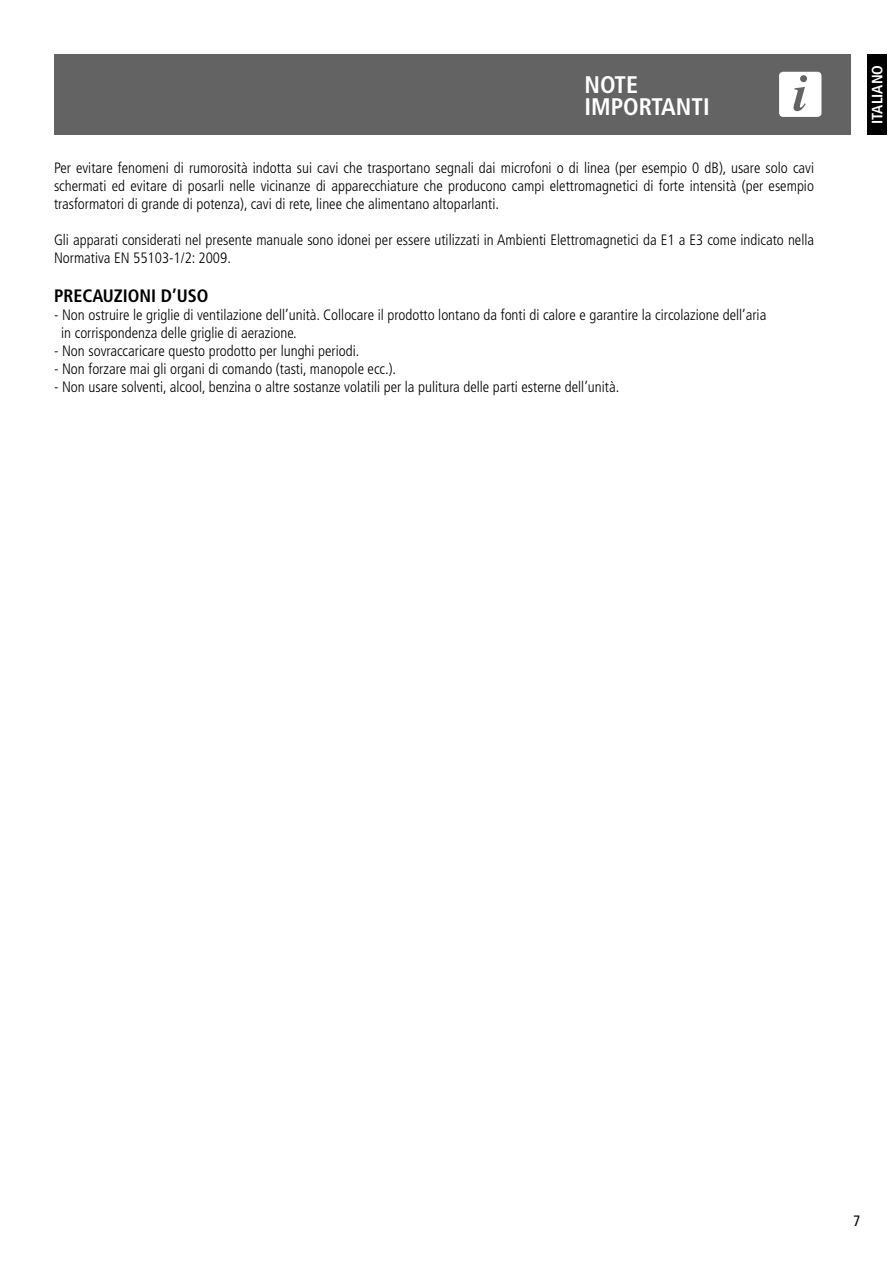
<style>
.page{position:relative;width:893px;height:1263px;background:#fff}
.page>*{position:absolute;margin:0;border:0;box-sizing:border-box;transform-origin:0 0}
.t1{font:700 condensed 24px/22.5px "Frutiger LT Std";color:#fff}
.t2{font:700 condensed 18px "Frutiger LT Std";color:#000}
.t3{font:300 condensed 15px/18px "Frutiger LT Std";color:#000}
.t4{font:700 condensed 15px "Frutiger LT Std";color:#fff}
.t5{font:condensed 15px "Frutiger LT Std";color:#000}
</style>
<div class="page">
<div style="left:867px;top:54px;width:20px;height:81px;background:#000"></div>
<div style="left:54px;top:54px;width:797px;height:81px;background:#646363"></div>
<div style="left:779px;top:72px;width:42px;height:45px;background:#fff;border-radius:4px"></div>
<svg style="left:793px;top:75px;width:14px;height:36px"></svg>
<h1 class="t1" style="left:584px;top:73px;width:127px">NOTE<br>IMPORTANTI</h1>
<p class="t3" style="left:54px;top:159px;width:762px;text-align:justify">Per evitare fenomeni di rumorosità indotta sui cavi che trasportano segnali dai microfoni o di linea (per esempio 0 dB), usare solo cavi schermati ed evitare di posarli nelle vicinanze di apparecchiature che producono campi elettromagnetici di forte intensità (per esempio trasformatori di grande di potenza), cavi di rete, linee che alimentano altoparlanti.</p>
<p class="t3" style="left:54px;top:231px;width:762px">Gli apparati considerati nel presente manuale sono idonei per essere utilizzati in Ambienti Elettromagnetici da E1 a E3 come indicato nella<br>Normativa EN 55103-1/2: 2009.</p>
<p class="t2" style="left:54px;top:286px;width:156px">PRECAUZIONI D’USO</p>
<p class="t3" style="left:61px;top:306px;width:707px;text-indent:-7px">- Non ostruire le griglie di ventilazione dell’unità. Collocare il prodotto lontano da fonti di calore e garantire la circolazione dell’aria in corrispondenza delle griglie di aerazione.</p>
<p class="t3" style="left:54px;top:342px;width:307px">- Non sovraccaricare questo prodotto per lunghi periodi.</p>
<p class="t3" style="left:54px;top:360px;width:344px">- Non forzare mai gli organi di comando (tasti, manopole ecc.).</p>
<p class="t3" style="left:54px;top:378px;width:567px">- Non usare solventi, alcool, benzina o altre sostanze volatili per la pulitura delle parti esterne dell’unità.</p>
<p class="t4" style="left:868px;top:124px;width:60px;rotate:-90deg">ITALIANO</p>
<p class="t5" style="left:853px;top:1211px;width:9px">7</p>
</div>
